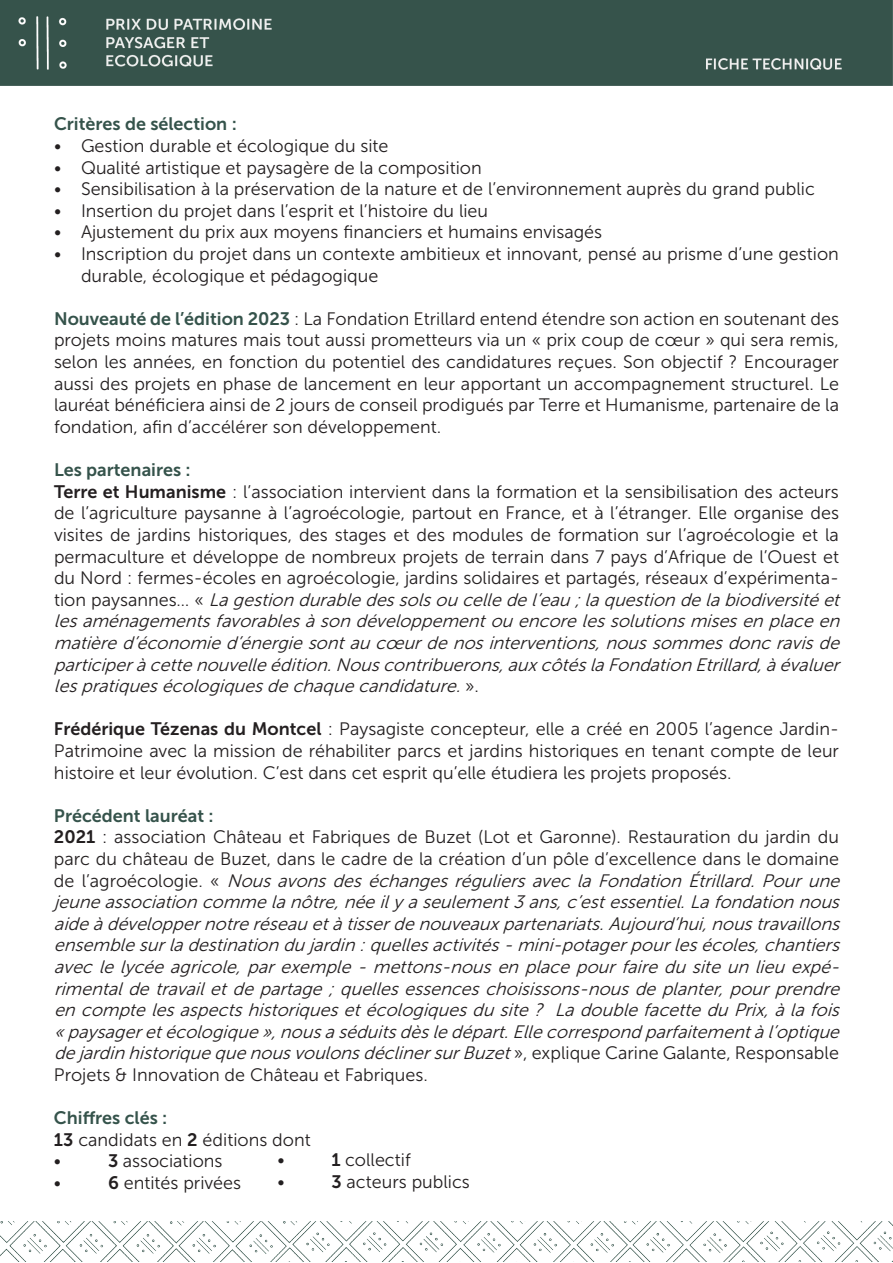
<style>
.page{position:relative;width:893px;height:1263px;background:#fff}
.page>*{position:absolute;margin:0;border:0;box-sizing:border-box;transform-origin:0 0}
.t1{font:18px/21.6px "Museo Sans 300";color:#231f20}
.t2{font:italic 18px/21.6px "Museo Sans 300";color:#231f20}
.t3{font:18px "Museo Sans 700";color:#35534b}
.s1{font-family:"Museo Sans 700";color:#35534b}
.s2{font-family:"Museo Sans 700"}
.s3{font-style:italic}
.s4{font-family:"Museo Sans 700";font-style:normal}
.s5{font-style:normal}
</style>
<div class="page">
<img style="left:0;top:1221px;width:893px;height:41px">
<img style="left:0;top:0;width:893px;height:86px">
<p class="t3" style="left:54px;top:114px;width:184px">Critères de sélection :</p>
<p class="t1" style="left:54px;top:135px;width:336px">• Gestion durable et écologique du site</p>
<p class="t1" style="left:54px;top:157px;width:429px">• Qualité artistique et paysagère de la composition</p>
<p class="t1" style="left:54px;top:178px;width:762px">• Sensibilisation à la préservation de la nature et de l’environnement auprès du grand public</p>
<p class="t1" style="left:54px;top:200px;width:436px">• Insertion du projet dans l’esprit et l’histoire du lieu</p>
<p class="t1" style="left:54px;top:222px;width:550px">• Ajustement du prix aux moyens financiers et humains envisagés</p>
<p class="t1" style="left:81px;top:243px;width:759px;text-indent:-27px">• Inscription du projet dans un contexte ambitieux et innovant, pensé au prisme d’une gestion durable, écologique et pédagogique</p>
<p class="t1" style="left:54px;top:308px;width:786px;text-align:justify"><span class="s1">Nouveauté de l’édition 2023</span> : La Fondation Etrillard entend étendre son action en soutenant des projets moins matures mais tout aussi prometteurs via un « prix coup de cœur » qui sera remis, selon les années, en fonction du potentiel des candidatures reçues. Son objectif ? Encourager aussi des projets en phase de lancement en leur apportant un accompagnement structurel. Le lauréat bénéficiera ainsi de 2 jours de conseil prodigués par Terre et Humanisme, partenaire de la fondation, afin d’accélérer son développement.</p>
<p class="t3" style="left:54px;top:460px;width:138px">Les partenaires :</p>
<p class="t1" style="left:54px;top:481px;width:792px"><span class="s2">Terre et Humanisme</span> : l’association intervient dans la formation et la sensibilisation des acteurs de l’agriculture paysanne à l’agroécologie, partout en France, et à l’étranger. Elle organise des visites de jardins historiques, des stages et des modules de formation sur l’agroécologie et la permaculture et développe de nombreux projets de terrain dans 7 pays d’Afrique de l’Ouest et du Nord : fermes-écoles en agroécologie, jardins solidaires et partagés, réseaux d’expérimenta&shy;t i o n p a y s a n n e s … « <span class="s3">Lagestion durabledessolsou celledel’eau ;laquestion delabiodiversitéet lesaménagementsfavorablesà son développementou encorelessolutionsmisesen placeen matièred’économied’énergiesontau cœurdenosinterventions,noussommesdoncravisde participeràcettenouvelleédition.Nouscontribuerons,auxcôtéslaFondation Etrillard,àévaluer lespratiquesécologiquesdechaquecandidature.</span>» .</p>
<p class="t1" style="left:54px;top:718px;width:786px;text-align:justify"><span class="s2">Frédérique Tézenas du Montcel</span> : Paysagiste concepteur, elle a créé en 2005 l’agence Jardin-Patrimoine avec la mission de réhabiliter parcs et jardins historiques en tenant compte de leur histoire et leur évolution. C’est dans cet esprit qu’elle étudiera les projets proposés.</p>
<p class="t3" style="left:54px;top:805px;width:161px">Précédent lauréat :</p>
<p class="t2" style="left:54px;top:826px;width:792px"><span class="s4">2021</span> <span class="s5">: association Château et Fabriques de Buzet (Lot et Garonne). Restauration du jardin du parc du château de Buzet, dans le cadre de la création d’un pôle d’excellence dans le domaine d e l ’ a g r o é c o l o g i e . «</span> Nous avons des échanges réguliers avec la Fondation Étrillard. Pour une jeuneassociation commelanôtre,néeily aseulement3ans,c’estessentiel.Lafondation nous aideàdéveloppernotreréseau etàtisserdenouveauxpartenariats.Aujourd’hui,noustravaillons ensemblesurladestination du jardin :quellesactivités-mini-potagerpourlesécoles,chantiers avec le lycée agricole, par exemple - mettons-nous en place pour faire du site un lieu expé&shy;rimentaldetravailetdepartage;quellesessenceschoisissons-nousdeplanter,pourprendre en comptelesaspectshistoriquesetécologiquesdu site? Ladoublefacettedu Prix,àlafois «paysageretécologique»,nousaséduitsdèsledépart.Ellecorrespond parfaitementàl’optique dejardin historiquequenousvoulonsdéclinersurBuzet<span class="s5">» , e x p l i q u e C a r i n e G a l a n t e , R e s p o n s a b l e Projets &amp; Innovation de Château et Fabriques.</span></p>
<p class="t3" style="left:54px;top:1108px;width:115px">Chiffres clés :</p>
<p class="t1" style="left:54px;top:1129px;width:258px"><span class="s2">13</span> candidats en <span class="s2">2</span> éditions dont •</p>
<p class="t1" style="left:277px;top:1149px;width:9px">•</p>
<p class="t1" style="left:331px;top:1149px;width:81px"><span class="s2">1</span> collectif</p>
<p class="t1" style="left:277px;top:1171px;width:9px">•</p>
<p class="t1" style="left:331px;top:1171px;width:140px"><span class="s2">3</span> acteurs publics</p>
<p class="t1" style="left:108px;top:1150px;width:116px"><span class="s2">3</span> associations</p>
<p class="t1" style="left:54px;top:1172px;width:9px">•</p>
<p class="t1" style="left:108px;top:1172px;width:135px"><span class="s2">6</span> entités privées</p>
</div>
